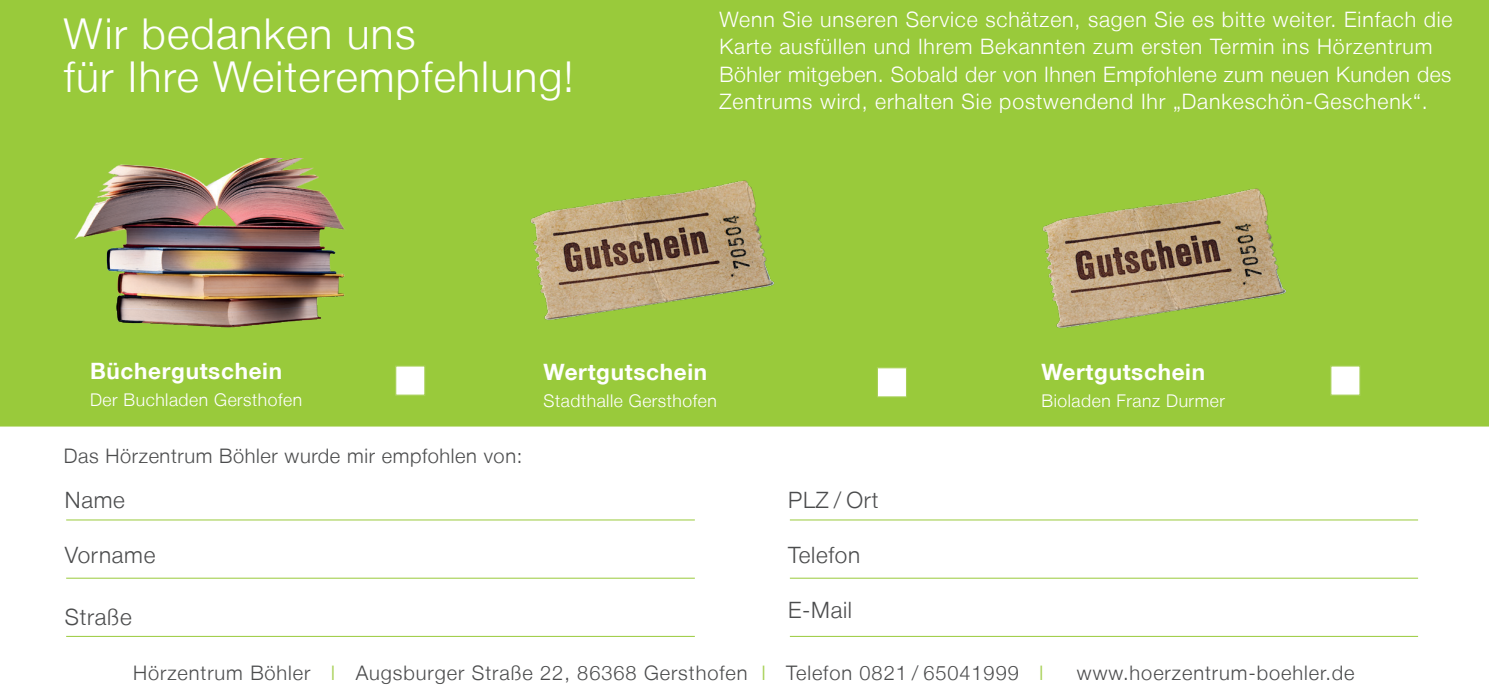
<style>
.page{position:relative;width:1489px;height:695px;background:#fff}
.page>*{position:absolute;margin:0;border:0;box-sizing:border-box;transform-origin:0 0}
.t1{font:300 42.5px/42.5px "Helvetica Neue LT";letter-spacing:.03em;color:#fff}
.t2{font:700 22.5px "Helvetica Neue LT";letter-spacing:.03em;color:#fff}
.t3{font:300 22.5px "Helvetica Neue LT";letter-spacing:.03em;color:#4b4c4d}
.t4{font:300 21.25px/27.5px "Helvetica Neue LT";letter-spacing:.04em;color:#fff}
.t5{font:300 20px "Helvetica Neue LT";letter-spacing:.045em;color:#4b4c4d}
.t6{font:300 17.5px "Helvetica Neue LT";letter-spacing:.03em;color:#fff}
.s1{color:#a7d056}
</style>
<div class="page">
<div style="left:0;top:0;width:1488px;height:426px;background:#99ca3b"></div>
<hr style="left:66px;top:519px;width:628px;height:1px;background:#99ca3b">
<hr style="left:66px;top:577px;width:628px;height:1px;background:#99ca3b">
<hr style="left:66px;top:635px;width:628px;height:1px;background:#99ca3b">
<hr style="left:789px;top:519px;width:628px;height:1px;background:#99ca3b">
<hr style="left:789px;top:577px;width:628px;height:1px;background:#99ca3b">
<hr style="left:789px;top:635px;width:628px;height:1px;background:#99ca3b">
<div style="left:395px;top:365px;width:30px;height:30px;background:#fff;border:1px solid #a7d056"></div>
<div style="left:876px;top:367px;width:31px;height:30px;background:#fff;border:1px solid #a7d056"></div>
<div style="left:1330px;top:365px;width:30px;height:30px;background:#fff;border:1px solid #a7d056"></div>
<img style="left:64px;top:159px;width:292px;height:175px">
<img style="left:989px;top:124px;width:342px;height:221px">
<img style="left:477px;top:117px;width:343px;height:221px">
<p class="t1" style="left:64px;top:12px;width:511px">Wir bedanken uns<br>für Ihre Weiterempfehlung!</p>
<p class="t4" style="left:719px;top:5px;width:734px">Wenn Sie unseren Service schätzen, sagen Sie es bitte weiter. Einfach die</p>
<p class="t4" style="left:719px;top:33px;width:714px">Karte ausfüllen und Ihrem Bekannten zum ersten Termin ins Hörzentrum</p>
<p class="t4" style="left:719px;top:60px;width:733px">Böhler mitgeben. Sobald der von Ihnen Empfohlene zum neuen Kunden des<br>Zentrums wird, erhalten Sie postwendend Ihr „Dankeschön-Geschenk“.</p>
<p class="t2" style="left:90px;top:357px;width:193px">Büchergutschein</p>
<p class="t6" style="left:90px;top:389px;width:214px">Der Buchladen Gersthofen</p>
<p class="t5" style="left:64px;top:443px;width:460px">Das Hörzentrum Böhler wurde mir empfohlen von:</p>
<p class="t3" style="left:65px;top:486px;width:61px">Name</p>
<p class="t3" style="left:65px;top:541px;width:92px">Vorname</p>
<p class="t3" style="left:65px;top:603px;width:68px">Straße</p>
<p class="t2" style="left:543px;top:357px;width:165px">Wertgutschein</p>
<p class="t6" style="left:543px;top:390px;width:175px">Stadthalle Gersthofen</p>
<p class="t3" style="left:788px;top:486px;width:92px">PLZ / Ort</p>
<p class="t3" style="left:788px;top:541px;width:74px">Telefon</p>
<p class="t3" style="left:788px;top:596px;width:65px">E-Mail</p>
<p class="t2" style="left:1041px;top:357px;width:165px">Wertgutschein</p>
<p class="t6" style="left:1041px;top:390px;width:185px">Bioladen Franz Durmer</p>
<p class="t5" style="left:133px;top:660px;width:912px">Hörzentrum Böhler <span class="s1">I</span> Augsburger Straße 22, 86368 Gersthofen <span class="s1">I</span> Telefon 0821 / 65041999 <span class="s1">I</span></p>
<p class="t5" style="left:1076px;top:660px;width:279px">www.hoerzentrum-boehler.de</p>
</div>
